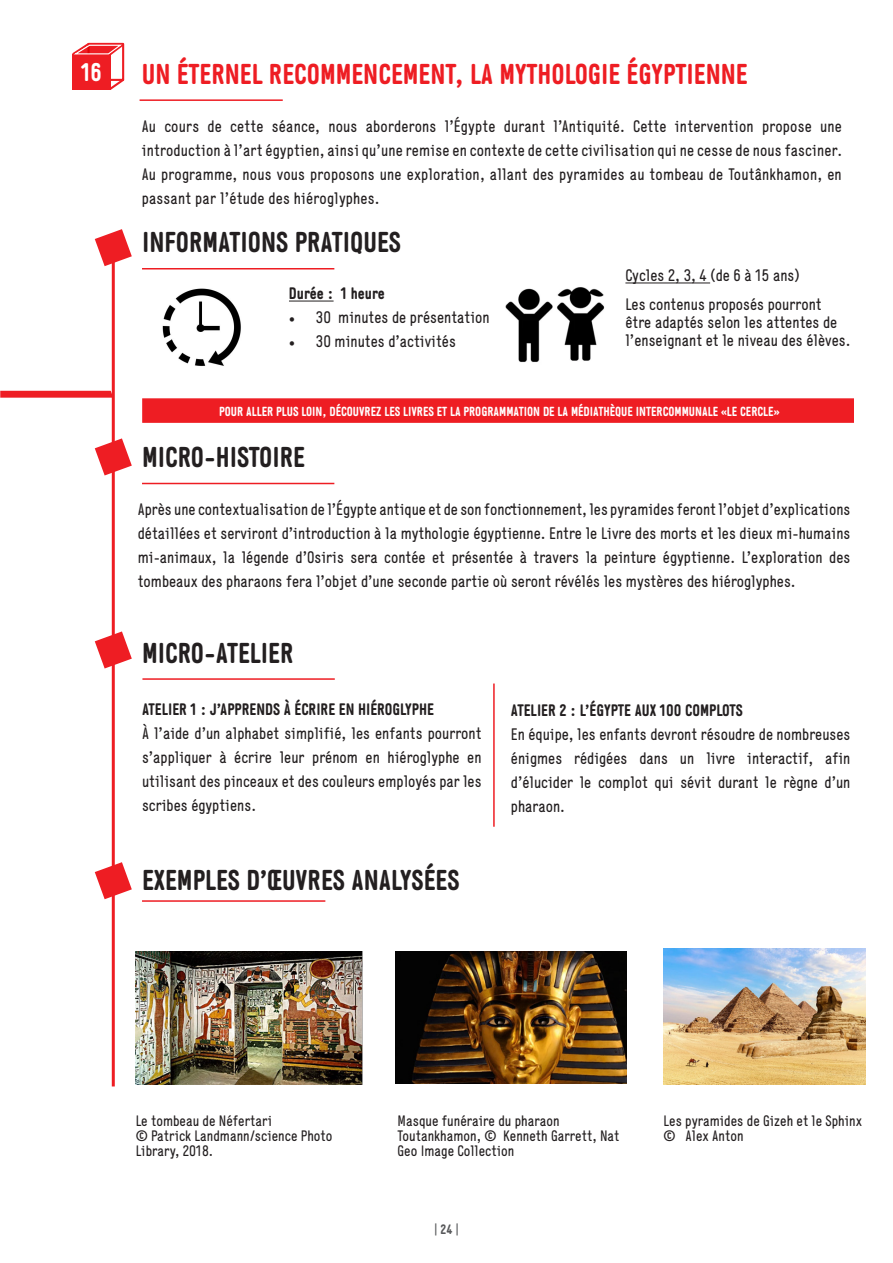
<style>
.page{position:relative;width:893px;height:1263px;background:#fff}
.page>*{position:absolute;margin:0;border:0;box-sizing:border-box;transform-origin:0 0}
.t1{font:700 28.5px "Generika";color:#231f20}
.t2{font:700 28.5px "Generika";color:#ee1d23}
.t3{font:700 25.35px "Generika";color:#fff}
.t4{font:16.5px/24px "Generika";color:#231f20;text-align:justify}
.t5{font:700 16.5px "Generika";color:#231f20}
.t6{font:15px/15px "Generika";color:#231f20}
.t7{font:13.5px "Generika";color:#57585a}
.verbatims{font:700 13.05px "Generika";color:#fff}
.s1{font-family:"Minion Pro"}
.s2{font-weight:700}
</style>
<div class="page">
<div style="left:88px;top:43px;width:36px;height:38px;border:2px solid #ee1d23"></div>
<div style="left:73px;top:54px;width:38px;height:36px;background:#ee1d23"></div>
<svg style="left:111px;top:77px;width:14px;height:13px"></svg>
<svg style="left:72px;top:42px;width:53px;height:16px"></svg>
<svg style="left:95px;top:438px;width:37px;height:37px"></svg>
<svg style="left:0;top:391px;width:112px;height:7px"></svg>
<svg style="left:95px;top:229px;width:37px;height:37px"></svg>
<hr style="left:140px;top:99px;width:143px;height:2px;background:#ee1d23">
<svg style="left:95px;top:631px;width:37px;height:37px"></svg>
<svg style="left:95px;top:862px;width:37px;height:37px"></svg>
<hr style="left:112px;top:236px;width:3px;height:850px;background:#ee1d23">
<hr style="left:142px;top:900px;width:183px;height:2px;background:#ee1d23">
<hr style="left:142px;top:483px;width:192px;height:1px;background:#ee1d23">
<hr style="left:142px;top:678px;width:193px;height:2px;background:#ee1d23">
<hr style="left:142px;top:268px;width:192px;height:1px;background:#ee1d23">
<hr style="left:493px;top:683px;width:2px;height:144px;background:#ee1d23">
<hr style="left:289px;top:301px;width:45px;height:1px;background:#231f20">
<img style="left:505px;top:288px;width:48px;height:75px">
<img style="left:557px;top:287px;width:48px;height:74px">
<img style="left:162px;top:288px;width:79px;height:78px">
<hr style="left:625px;top:283px;width:85px;height:1px;background:#231f20">
<img style="left:136px;top:951px;width:226px;height:133px">
<img style="left:395px;top:952px;width:232px;height:132px">
<img style="left:664px;top:948px;width:201px;height:136px">
<div style="left:142px;top:398px;width:714px;height:25px;background:#ee1d23;border:2px solid #ee1d23"></div>
<div style="left:855px;top:387px;width:38px;height:47px;background:#fff"></div>
<p class="t3" style="left:81px;top:57px;width:22px">16</p>
<p class="t2" style="left:142px;top:57px;width:607px">UN ÉTERNEL RECOMMENCEMENT, LA MYTHOLOGIE ÉGYPTIENNE</p>
<p class="t4" style="left:142px;top:114px;width:702px">Au cours de cette séance, nous aborderons l’Égypte durant l’Antiquité. Cette intervention propose une introduction à l’art égyptien, ainsi qu’une remise en contexte de cette civilisation qui ne cesse de nous fasciner.<br>Au programme, nous vous proposons une exploration, allant des pyramides au tombeau de Toutânkhamon, en passant par l’étude des hiéroglyphes.</p>
<p class="t1" style="left:142px;top:225px;width:261px">INFORMATIONS PRATIQUES</p>
<p class="t5" style="left:289px;top:284px;width:97px">Durée : 1 heure</p>
<p class="t4" style="left:289px;top:305px;width:202px"><span class="s1">•</span> 30 minutes de présentation</p>
<p class="t4" style="left:289px;top:329px;width:168px"><span class="s1">•</span> 30 minutes d’activités</p>
<p class="t4" style="left:625px;top:263px;width:176px">Cycles 2, 3, 4 (de 6 à 15 ans)</p>
<p class="t4" style="left:625px;top:295px;width:226px;line-height:18px;text-align:left">Les contenus proposés pourront être adaptés selon les attentes de l’enseignant et le niveau des élèves.</p>
<p class="verbatims" style="left:219px;top:404px;width:562px">POUR ALLER PLUS LOIN, DÉCOUVREZ LES LIVRES ET LA PROGRAMMATION DE LA MÉDIATHÈQUE INTERCOMMUNALE «LE CERCLE»</p>
<p class="t1" style="left:142px;top:440px;width:165px">MICRO-HISTOIRE</p>
<p class="t4" style="left:138px;top:497px;width:714px">Après une contextualisation de l’Égypte antique et de son fonctionnement, les pyramides feront l’objet d’explications détaillées et serviront d’introduction à la mythologie égyptienne. Entre le Livre des morts et les dieux mi-humains mi-animaux, la légende d’Osiris sera contée et présentée à travers la peinture égyptienne. L’exploration des tombeaux des pharaons fera l’objet d’une seconde partie où seront révélés les mystères des hiéroglyphes.</p>
<p class="t4" style="left:509px;top:490px;width:6px">.</p>
<p class="t1" style="left:142px;top:636px;width:153px">MICRO-ATELIER</p>
<p class="t5" style="left:142px;top:700px;width:293px">ATELIER 1 : J’APPRENDS À ÉCRIRE EN HIÉROGLYPHE</p>
<p class="t4" style="left:142px;top:721px;width:341px">À l’aide d’un alphabet simplifié, les enfants pourront s’appliquer à écrire leur prénom en hiéroglyphe en utilisant des pinceaux et des couleurs employés par les scribes égyptiens.</p>
<p class="t1" style="left:142px;top:863px;width:319px">EXEMPLES D’ŒUVRES ANALYSÉES</p>
<p class="t5" style="left:511px;top:701px;width:234px">ATELIER 2 : L’ÉGYPTE AUX 100 COMPLOTS</p>
<p class="t4" style="left:511px;top:722px;width:341px">En équipe, les enfants devront résoudre de nombreuses énigmes rédigées dans un livre interactif, afin d’élucider le complot qui sévit durant le règne d’un pharaon.</p>
<p class="t6" style="left:136px;top:1113px;width:138px">Le tombeau de Néfertari</p>
<p class="t6" style="left:136px;top:1128px;width:198px">© Patrick Landmann/science Photo<br>Library, 2018.</p>
<p class="t6" style="left:398px;top:1113px;width:223px">Masque funéraire du pharaon<br>Toutankhamon, © Kenneth Garrett, Nat<br>Geo Image Collection</p>
<p class="t6" style="left:664px;top:1113px;width:200px">Les pyramides de Gizeh et le Sphinx</p>
<p class="t6" style="left:664px;top:1128px;width:82px">© Alex Anton</p>
<p class="t7" style="left:434px;top:1222px;width:26px">| <span class="s2">24</span> |</p>
</div>
